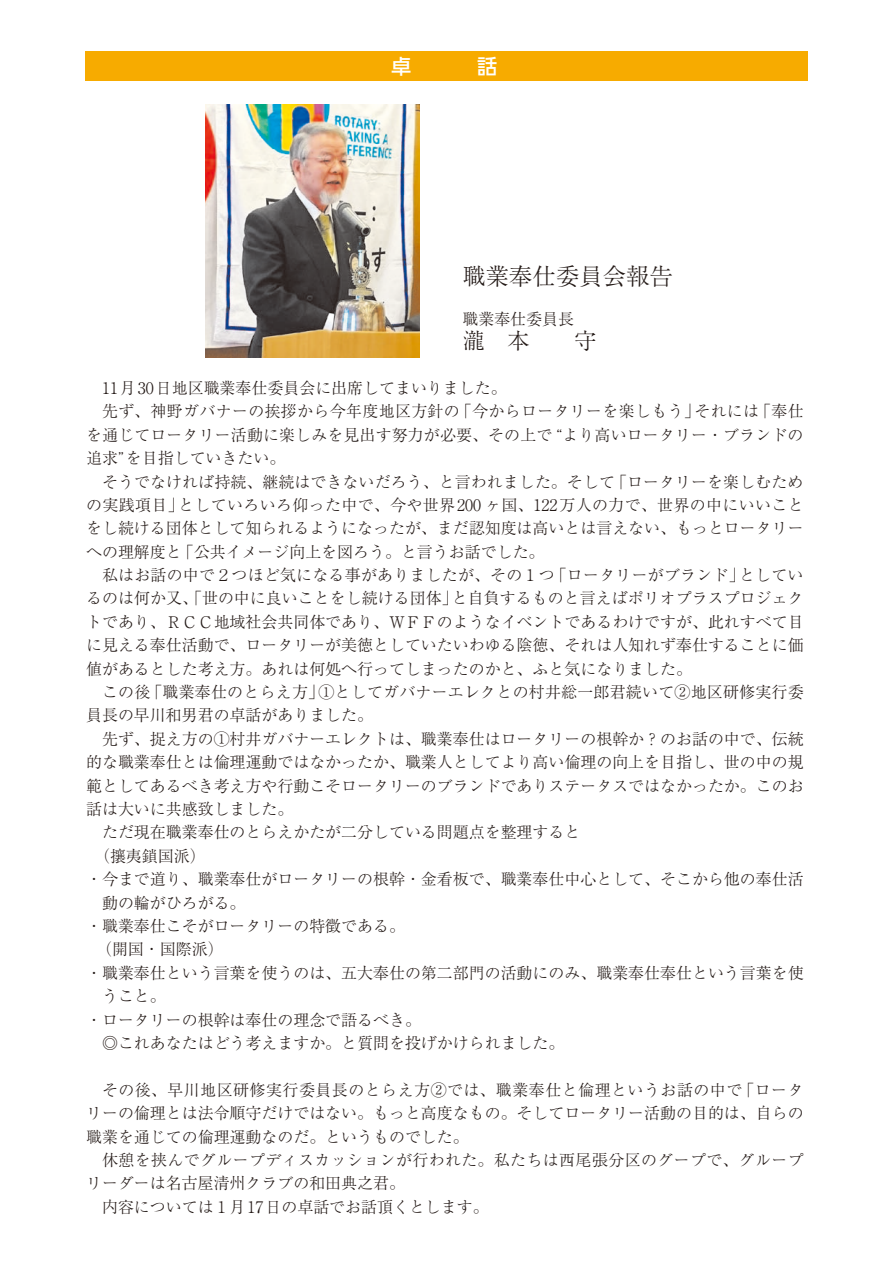
<style>
.page{position:relative;width:893px;height:1263px;background:#fff}
.page>*{position:absolute;margin:0;border:0;box-sizing:border-box;transform-origin:0 0}
.t1{font:300 23.4px "Ryumin Pr 6 N";color:#231916}
.t2{font:300 22.35px "Ryumin Pr 6 N";color:#231916}
.t3{font:500 20.25px "UD Shin Go Pr 6 N";color:#fff}
.t4{font:300 15.9px/23.4px "Ryumin Pr 6 N";color:#231916;text-align:justify}
.t5{font:300 15.9px "Ryumin Pr 6 N";letter-spacing:.025em;color:#231916}
.t6{font:300 15.9px "Ryumin Pr 6 N";letter-spacing:.02em;color:#231916}
</style>
<div class="page">
<div style="left:85px;top:51px;width:723px;height:30px;background:#f7ab00"></div>
<img style="left:206px;top:105px;width:214px;height:253px">
<p class="t3" style="left:391px;top:49px;width:22px">卓</p>
<p class="t3" style="left:477px;top:49px;width:22px">話</p>
<h1 class="t1" style="left:462px;top:258px;width:212px">職業奉仕委員会報告</h1>
<p class="t4" style="left:462px;top:306px;width:113px">職業奉仕委員長</p>
<h2 class="t2" style="left:462px;top:323px;width:135px">瀧　本　　守</h2>
<p class="t4" style="left:102px;top:375px;width:406px">11月30日地区職業奉仕委員会に出席してまいりました。</p>
<p class="t6" style="left:102px;top:399px;width:703px">先ず、神野ガバナーの挨拶から今年度地区方針の「今からロータリーを楽しもう」それには「奉仕</p>
<p class="t4" style="left:86px;top:422px;width:719px">を通じてロータリー活動に楽しみを見出す努力が必要、その上で “より高いロータリー・ブランドの</p>
<p class="t4" style="left:86px;top:445px;width:201px">追求”を目指していきたい。</p>
<p class="t4" style="left:102px;top:469px;width:703px">そうでなければ持続、継続はできないだろう、と言われました。そして「ロータリーを楽しむため</p>
<p class="t5" style="left:86px;top:492px;width:719px">の実践項目」としていろいろ仰った中で、今や世界200 ヶ国、122万人の力で、世界の中にいいこと</p>
<p class="t4" style="left:86px;top:516px;width:719px">をし続ける団体として知られるようになったが、まだ認知度は高いとは言えない、もっとロータリー</p>
<p class="t4" style="left:86px;top:539px;width:460px">への理解度と「公共イメージ向上を図ろう。と言うお話でした。</p>
<p class="t4" style="left:102px;top:562px;width:703px">私はお話の中で２つほど気になる事がありましたが、その１つ「ロータリーがブランド」としてい</p>
<p class="t4" style="left:86px;top:586px;width:719px">るのは何か又、「世の中に良いことをし続ける団体」と自負するものと言えばポリオプラスプロジェク</p>
<p class="t4" style="left:86px;top:609px;width:719px">トであり、ＲＣＣ地域社会共同体であり、ＷＦＦのようなイベントであるわけですが、此れすべて目</p>
<p class="t4" style="left:86px;top:633px;width:719px">に見える奉仕活動で、ロータリーが美徳としていたいわゆる陰徳、それは人知れず奉仕することに価</p>
<p class="t4" style="left:86px;top:656px;width:607px">値があるとした考え方。あれは何処へ行ってしまったのかと、ふと気になりました。</p>
<p class="t4" style="left:102px;top:679px;width:703px">この後「職業奉仕のとらえ方」①としてガバナーエレクとの村井総一郎君続いて②地区研修実行委</p>
<p class="t4" style="left:86px;top:703px;width:289px">員長の早川和男君の卓話がありました。</p>
<p class="t4" style="left:102px;top:726px;width:703px">先ず、捉え方の①村井ガバナーエレクトは、職業奉仕はロータリーの根幹か？のお話の中で、伝統</p>
<p class="t4" style="left:86px;top:750px;width:719px">的な職業奉仕とは倫理運動ではなかったか、職業人としてより高い倫理の向上を目指し、世の中の規</p>
<p class="t4" style="left:86px;top:773px;width:719px">範としてあるべき考え方や行動こそロータリーのブランドでありステータスではなかったか。このお</p>
<p class="t4" style="left:86px;top:796px;width:209px">話は大いに共感致しました。</p>
<p class="t4" style="left:102px;top:820px;width:480px">ただ現在職業奉仕のとらえかたが二分している問題点を整理すると</p>
<p class="t4" style="left:94px;top:843px;width:113px">（攘夷鎖国派）</p>
<p class="t4" style="left:86px;top:867px;width:719px">・今まで道り、職業奉仕がロータリーの根幹・金看板で、職業奉仕中心として、そこから他の奉仕活</p>
<p class="t4" style="left:102px;top:890px;width:145px">動の輪がひろがる。</p>
<p class="t4" style="left:86px;top:913px;width:320px">・職業奉仕こそがロータリーの特徴である。</p>
<p class="t4" style="left:86px;top:937px;width:139px">　（開国・国際派）</p>
<p class="t4" style="left:86px;top:960px;width:719px">・職業奉仕という言葉を使うのは、五大奉仕の第二部門の活動にのみ、職業奉仕奉仕という言葉を使</p>
<p class="t4" style="left:102px;top:983px;width:113px">うこと。　　　</p>
<p class="t4" style="left:86px;top:1007px;width:336px">・ロータリーの根幹は奉仕の理念で語るべき。</p>
<p class="t4" style="left:102px;top:1030px;width:464px">◎これあなたはどう考えますか。と質問を投げかけられました。</p>
<p class="t4" style="left:86px;top:1077px;width:719px;text-indent:16px">その後、早川地区研修実行委員長のとらえ方②では、職業奉仕と倫理というお話の中で「ロータリーの倫理とは法令順守だけではない。もっと高度なもの。そしてロータリー活動の目的は、自らの職業を通じての倫理運動なのだ。というものでした。</p>
<p class="t5" style="left:102px;top:1147px;width:703px">休憩を挟んでグループディスカッションが行われた。私たちは西尾張分区のグープで、グループ</p>
<p class="t4" style="left:86px;top:1171px;width:320px">リーダーは名古屋清州クラブの和田典之君。</p>
<p class="t4" style="left:102px;top:1194px;width:388px">内容については１月17日の卓話でお話頂くとします。</p>
</div>
